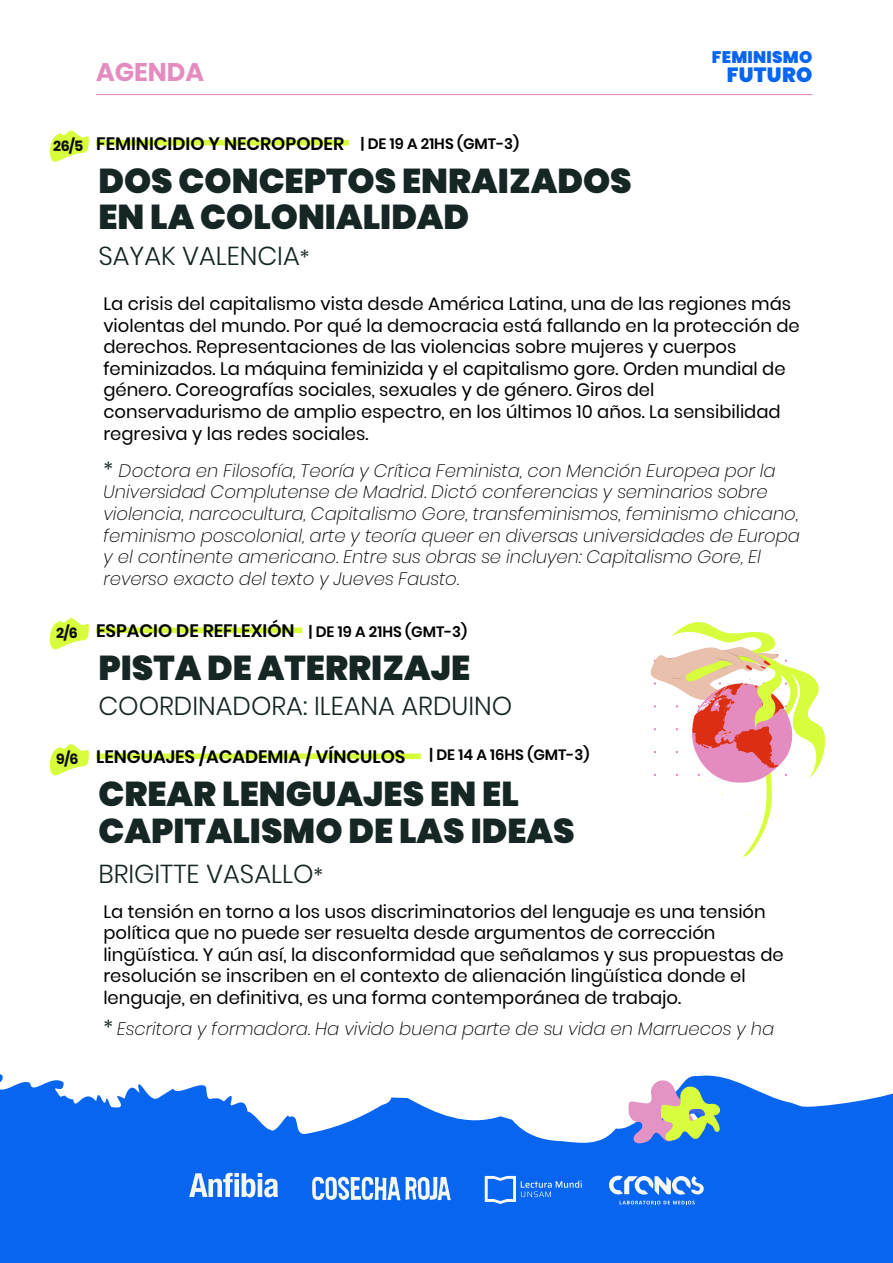
<style>
.page{position:relative;width:893px;height:1263px;background:#fff}
.page>*{position:absolute;margin:0;border:0;box-sizing:border-box;transform-origin:0 0}
.t1{font:900 34.5px/36.5px "Poppins";color:#162625}
.t2{font:300 25.95px "Poppins";color:#162625}
.t3{font:700 25.5px "Poppins";color:#e48cc0}
.t4{font:900 20.55px "Poppins";letter-spacing:.015em;color:#0865f0}
.t5{font:18px/21.6px "Poppins";color:#000}
.t6{font:italic 200 18px/21.6px "Poppins";color:#000}
.t7{font:600 18px "Poppins";color:#000}
.t8{font:900 16.8px "Poppins";letter-spacing:.015em;color:#0865f0}
.t9{font:600 15px "Poppins";color:#000}
.s1{font-weight:700;font-size:14.25px;color:#0c0c0c}
.s2{font-size:21px}
.s3{font-weight:300;font-style:normal;font-size:21px;color:#162625}
</style>
<div class="page">
<svg style="left:0;top:1074px;width:893px;height:189px;fill:#0865f0"></svg>
<svg style="left:628px;top:1079px;width:92px;height:64px;background:#a8b5af"></svg>
<svg style="left:189px;top:1173px;width:89px;height:24px"></svg>
<svg style="left:609px;top:1175px;width:95px;height:20px"></svg>
<svg style="left:619px;top:1201px;width:76px;height:3px"></svg>
<svg style="left:485px;top:1176px;width:97px;height:28px;background:#317ef0"></svg>
<svg style="left:312px;top:1176px;width:139px;height:24px"></svg>
<div style="left:96px;top:627px;width:206px;height:6px;background:#d7fd3d"></div>
<svg style="left:49px;top:618px;width:40px;height:32px"></svg>
<div style="left:96px;top:140px;width:253px;height:5px;background:#d7fd3d"></div>
<svg style="left:49px;top:130px;width:40px;height:32px"></svg>
<div style="left:96px;top:753px;width:325px;height:6px;background:#d7fd3d"></div>
<svg style="left:49px;top:744px;width:40px;height:32px"></svg>
<hr style="left:96px;top:94px;width:716px;height:1px;background:#e48cc0">
<svg style="left:650px;top:622px;width:175px;height:235px"></svg>
<p class="t8" style="left:712px;top:47px;width:102px">FEMINISMO</p>
<h3 class="t3" style="left:96px;top:57px;width:110px">AGENDA</h3>
<p class="t4" style="left:727px;top:62px;width:87px">FUTURO</p>
<p class="t7" style="left:53px;top:133px;width:292px"><span class="s1">26/5</span> FEMINICIDIO Y NECROPODER</p>
<p class="t9" style="left:361px;top:135px;width:160px">| DE 19 A 21HS (GMT-3)</p>
<h1 class="t1" style="left:98px;top:162px;width:535px">DOS CONCEPTOS ENRAIZADOS<br>EN LA COLONIALIDAD</h1>
<h2 class="t2" style="left:98px;top:241px;width:213px">SAYAK VALENCIA<span class="s2">*</span></h2>
<p class="t5" style="left:103px;top:293px;width:698px">La crisis del capitalismo vista desde América Latina, una de las regiones más violentas del mundo. Por qué la democracia está fallando en la protección de derechos. Representaciones de las violencias sobre mujeres y cuerpos feminizados. La máquina feminizida y el capitalismo gore. Orden mundial de género. Coreografías sociales, sexuales y de género. Giros del conservadurismo de amplio espectro, en los últimos 10 años. La sensibilidad regresiva y las redes sociales.</p>
<p class="t6" style="left:103px;top:460px;width:698px"><span class="s3">*</span> Doctora en Filosofía, Teoría y Crítica Feminista, con Mención Europea por la Universidad Complutense de Madrid. Dictó conferencias y seminarios sobre violencia, narcocultura, Capitalismo Gore, transfeminismos, feminismo chicano, feminismo poscolonial, arte y teoría queer en diversas universidades de Europa y el continente americano. Entre sus obras se incluyen: Capitalismo Gore, El reverso exacto del texto y Jueves Fausto.</p>
<p class="t7" style="left:56px;top:621px;width:240px"><span class="s1">2/6</span> ESPACIO DE REFLEXIÓN</p>
<p class="t9" style="left:309px;top:623px;width:160px">| DE 19 A 21HS (GMT-3)</p>
<h1 class="t1" style="left:98px;top:650px;width:373px">PISTA DE ATERRIZAJE</h1>
<h2 class="t2" style="left:98px;top:691px;width:415px">COORDINADORA: ILEANA ARDUINO</h2>
<p class="t7" style="left:56px;top:747px;width:351px"><span class="s1">9/6</span> LENGUAJES /ACADEMIA / VÍNCULOS</p>
<p class="t9" style="left:430px;top:746px;width:161px">| DE 14 A 16HS (GMT-3)</p>
<h1 class="t1" style="left:98px;top:776px;width:478px">CREAR LENGUAJES EN EL<br>CAPITALISMO DE LAS IDEAS</h1>
<h2 class="t2" style="left:98px;top:859px;width:226px">BRIGITTE VASALLO<span class="s2">*</span></h2>
<p class="t5" style="left:103px;top:900px;width:682px">La tensión en torno a los usos discriminatorios del lenguaje es una tensión política que no puede ser resuelta desde argumentos de corrección lingüística. Y aún así, la disconformidad que señalamos y sus propuestas de resolución se inscriben en el contexto de alienación lingüística donde el lenguaje, en definitiva, es una forma contemporánea de trabajo.</p>
<p class="t6" style="left:103px;top:1018px;width:672px"><span class="s3">*</span> Escritora y formadora. Ha vivido buena parte de su vida en Marruecos y ha</p>
</div>
